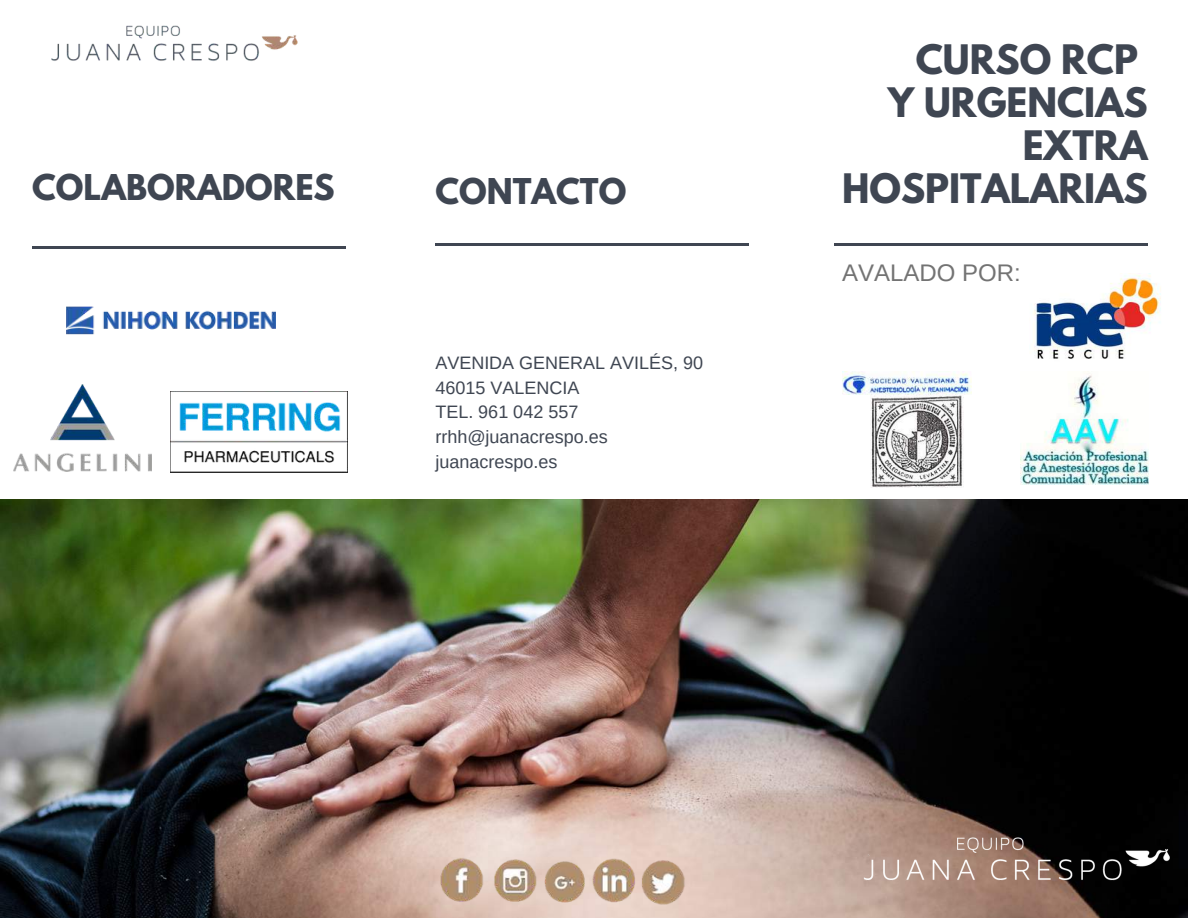
<style>
.page{position:relative;width:1188px;height:918px;background:#fff}
.page>*{position:absolute;margin:0;border:0;box-sizing:border-box;transform-origin:0 0}
.t1{font:700 36px/42.8px "League Spartan";color:#3f4652;text-align:right}
.t2{font:700 31.5px "League Spartan";color:#3f4652}
.t3{font:24px "Arimo";color:#737373}
.t4{font:18px/24.8px "Arimo";color:#3f4652}
</style>
<div class="page">
<img style="left:0;top:500px;width:1188px;height:418px">
<hr style="left:435px;top:244px;width:314px;height:2px;background:#3f4652">
<hr style="left:834px;top:244px;width:314px;height:2px;background:#3f4652">
<hr style="left:32px;top:247px;width:314px;height:2px;background:#3f4652">
<img style="left:51px;top:25px;width:247px;height:36px">
<img style="left:13px;top:384px;width:138px;height:88px">
<img style="left:171px;top:392px;width:176px;height:81px">
<img style="left:435px;top:856px;width:251px;height:53px">
<img style="left:833px;top:816px;width:355px;height:92px">
<img style="left:1033px;top:273px;width:128px;height:86px">
<img style="left:871px;top:395px;width:93px;height:93px">
<img style="left:842px;top:372px;width:130px;height:22px">
<img style="left:66px;top:306px;width:210px;height:29px">
<img style="left:1021px;top:374px;width:128px;height:110px">
<h1 class="t1" style="left:888px;top:43px;width:261px">CURSO RCP<br>Y URGENCIAS<br>EXTRA</h1>
<h2 class="t2" style="left:32px;top:172px;width:304px">COLABORADORES</h2>
<h1 class="t1" style="left:842px;top:171px;width:307px">HOSPITALARIAS</h1>
<h2 class="t2" style="left:435px;top:175px;width:192px">CONTACTO</h2>
<p class="t4" style="left:435px;top:350px;width:269px">AVENIDA GENERAL AVILÉS, 90<br>46015 VALENCIA<br>TEL. 961 042 557 rrhh@juanacrespo.es juanacrespo.es</p>
<h3 class="t3" style="left:842px;top:259px;width:180px">AVALADO POR:</h3>
</div>
